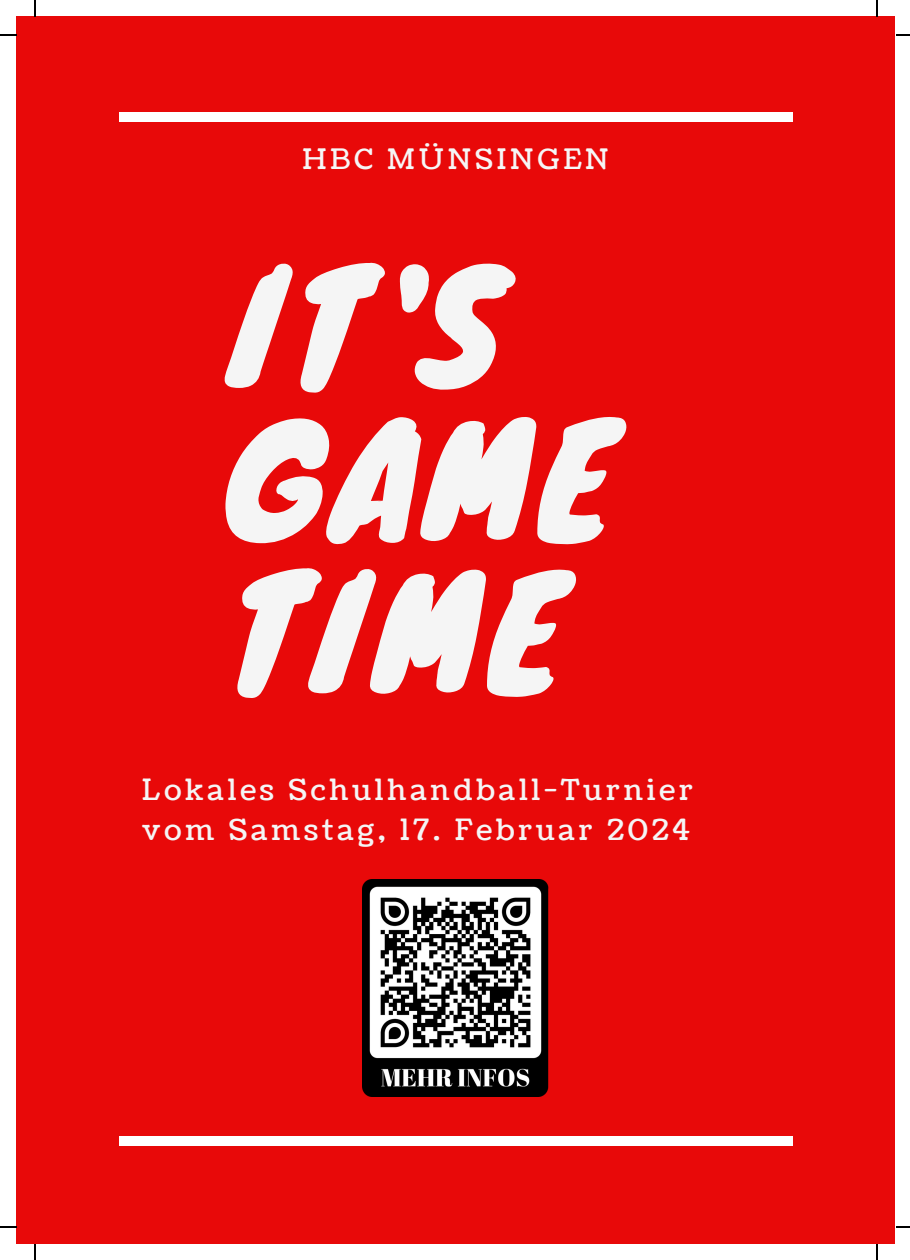
<style>
.page{position:relative;width:910px;height:1260px;background:#fff}
.page>*{position:absolute;margin:0;border:0;box-sizing:border-box;transform-origin:0 0}
.t1{font:150.6px "Knewave";letter-spacing:.05em;color:#f5f5f5}
.t2{font:29.2px/40.4px "Coustard";letter-spacing:.13em;color:#f5f5f5}
.t3{font:28px "Coustard";letter-spacing:.135em;color:#f6f6f6}
</style>
<div class="page">
<div style="left:16px;top:16px;width:879px;height:1227px;background:#e80909"></div>
<div style="left:119px;top:113px;width:673px;height:9px;background:#fff"></div>
<div style="left:119px;top:1135px;width:673px;height:9px;background:#fff"></div>
<img style="left:363px;top:879px;width:185px;height:217px">
<svg style="left:34px;top:0;width:2px;height:16px"></svg>
<svg style="left:0;top:34px;width:16px;height:2px"></svg>
<svg style="left:876px;top:0;width:2px;height:16px"></svg>
<svg style="left:896px;top:34px;width:14px;height:2px"></svg>
<svg style="left:34px;top:1244px;width:2px;height:15px"></svg>
<svg style="left:0;top:1226px;width:16px;height:1px"></svg>
<svg style="left:876px;top:1244px;width:2px;height:15px"></svg>
<svg style="left:896px;top:1226px;width:14px;height:1px"></svg>
<p class="t3" style="left:302px;top:140px;width:308px">HBC MÜNSINGEN</p>
<p class="t1" style="left:227px;top:205px;width:277px">IT'S</p>
<p class="t1" style="left:227px;top:357px;width:389px">GAME</p>
<p class="t1" style="left:227px;top:510px;width:339px">TIME</p>
<p class="t2" style="left:142px;top:770px;width:552px">Lokales Schulhandball-Turnier vom Samstag, 17. Februar 2024</p>
</div>
